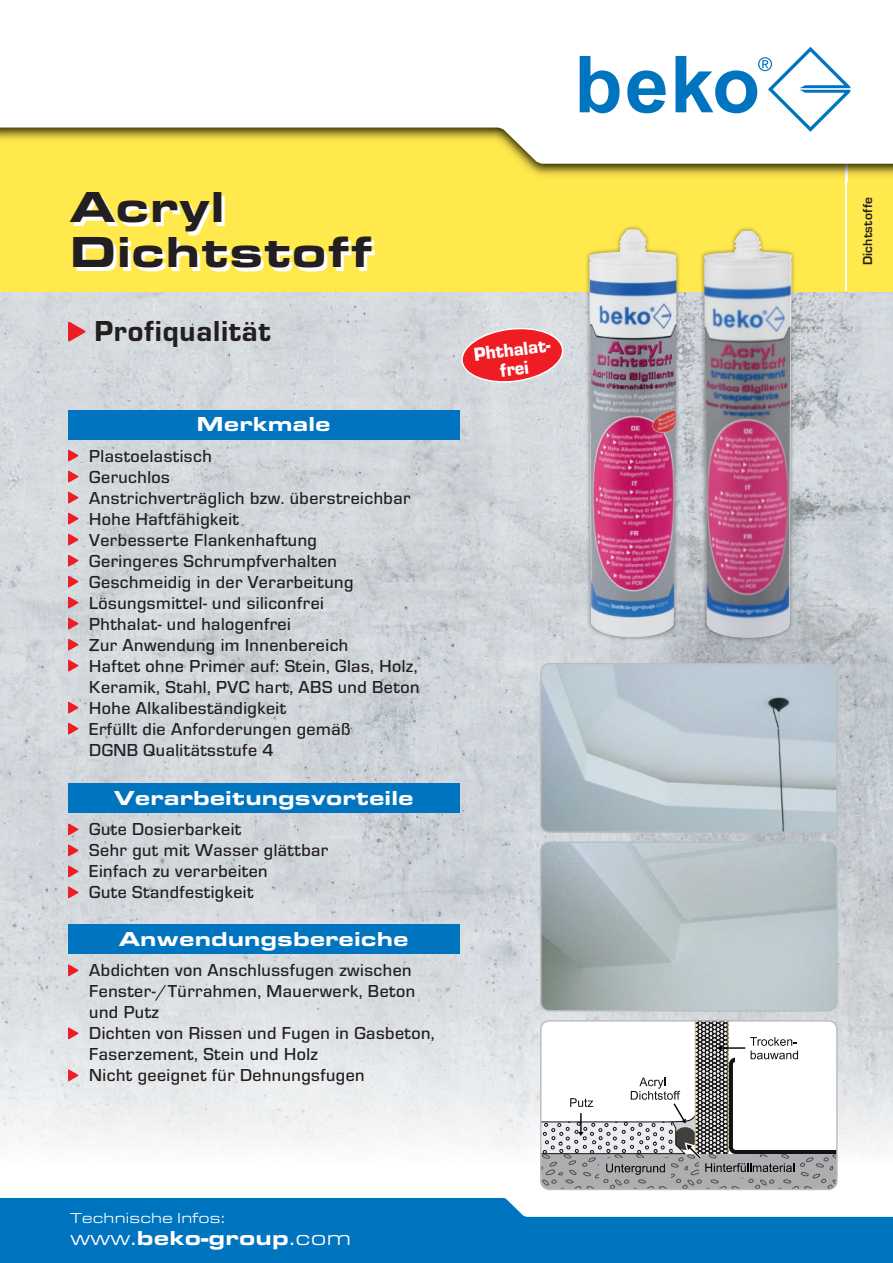
<style>
.page{position:relative;width:893px;height:1263px;background:#fff}
.page>*{position:absolute;margin:0;border:0;box-sizing:border-box;transform-origin:0 0}
.t1{font:900 expanded 45px/45px "Eurostile TOT";color:#231f20}
.t2{font:30px "Eurostile TOT Hea";letter-spacing:.025em;color:#231f20}
.t3{font:900 expanded 21px "Eurostile TOT";color:#fff}
.t4{font:900 19.5px/19.5px "Eurostile TOT";color:#fff;text-align:center;scale:.95 1}
.t5{font:500 18px/21px "Eurostile TOT";letter-spacing:.025em;color:#231f20}
.t6{font:expanded 15px "Eurostile TOT";letter-spacing:.01em;color:#fff}
.t7{font:700 13.5px "Eurostile TOT";letter-spacing:.025em;color:#231f20}
.s1{font-weight:400}
</style>
<div class="page">
<img style="left:0;top:291px;width:893px;height:900px">
<div style="left:0;top:0;width:893px;height:291px;background:#ffe94d"></div>
<hr style="left:845px;top:147px;width:2px;height:144px;background:#fff">
<img style="left:524px;top:164px;width:369px;height:17px">
<img style="left:845px;top:164px;width:2px;height:17px">
<svg style="left:0;top:0;width:893px;height:164px;background:#faf7e2"></svg>
<svg style="left:580px;top:56px;width:40px;height:57px;background:#72b2db"></svg>
<svg style="left:627px;top:70px;width:39px;height:43px;background:#63aad7"></svg>
<svg style="left:675px;top:47px;width:175px;height:85px;background:#c6dff0"></svg>
<svg style="left:0;top:1198px;width:893px;height:65px;background:#1f85c5"></svg>
<div style="left:68px;top:924px;width:391px;height:30px;background:#0074be"></div>
<svg style="left:68px;top:964px;width:10px;height:12px"></svg>
<svg style="left:68px;top:1027px;width:10px;height:12px"></svg>
<svg style="left:68px;top:1069px;width:10px;height:12px"></svg>
<div style="left:68px;top:410px;width:391px;height:29px;background:#0074be"></div>
<svg style="left:68px;top:450px;width:10px;height:11px"></svg>
<svg style="left:68px;top:471px;width:10px;height:11px"></svg>
<svg style="left:68px;top:492px;width:10px;height:11px"></svg>
<svg style="left:68px;top:513px;width:10px;height:11px"></svg>
<svg style="left:68px;top:534px;width:10px;height:11px"></svg>
<svg style="left:68px;top:555px;width:10px;height:11px"></svg>
<svg style="left:68px;top:576px;width:10px;height:11px"></svg>
<svg style="left:68px;top:597px;width:10px;height:11px"></svg>
<svg style="left:68px;top:618px;width:10px;height:11px"></svg>
<svg style="left:68px;top:639px;width:10px;height:11px"></svg>
<svg style="left:68px;top:660px;width:10px;height:11px"></svg>
<svg style="left:68px;top:702px;width:10px;height:11px"></svg>
<svg style="left:68px;top:723px;width:10px;height:11px"></svg>
<div style="left:68px;top:783px;width:391px;height:30px;background:#0074be"></div>
<svg style="left:68px;top:823px;width:10px;height:12px"></svg>
<svg style="left:68px;top:844px;width:10px;height:12px"></svg>
<svg style="left:68px;top:865px;width:10px;height:12px"></svg>
<svg style="left:68px;top:886px;width:10px;height:12px"></svg>
<svg style="left:68px;top:322px;width:17px;height:19px"></svg>
<img style="left:541px;top:664px;width:296px;height:168px">
<div style="left:540px;top:663px;width:298px;height:170px;border:2px solid #bcbdc0;border-radius:9px"></div>
<img style="left:541px;top:842px;width:296px;height:169px">
<div style="left:540px;top:841px;width:298px;height:170px;border:2px solid #bcbdc0;border-radius:9px"></div>
<svg style="left:541px;top:1021px;width:296px;height:168px"></svg>
<div style="left:540px;top:1020px;width:298px;height:170px;border:2px solid #bcbdc0;border-radius:9px"></div>
<svg style="left:460px;top:326px;width:104px;height:59px;background:#e76267"></svg>
<div style="left:585px;top:225px;width:96px;height:417px;background:#231f20;opacity:.5"></div>
<img style="left:589px;top:229px;width:88px;height:412px">
<div style="left:700px;top:226px;width:96px;height:416px;background:#231f20;opacity:.5"></div>
<img style="left:703px;top:231px;width:89px;height:412px">
<h1 class="t1" style="left:70px;top:185px;width:305px">Acryl<br>Dichtstoff</h1>
<h2 class="t2" style="left:94px;top:315px;width:178px">Profiqualität</h2>
<p class="t3" style="left:197px;top:412px;width:136px">Merkmale</p>
<p class="t5" style="left:89px;top:445px;width:332px">Plastoelastisch<br>Geruchlos<br>Anstrichverträglich bzw. überstreichbar<br>Hohe Haftfähigkeit<br>Verbesserte Flankenhaftung<br>Geringeres Schrumpfverhalten<br>Geschmeidig in der Verarbeitung<br>Lösungsmittel- und siliconfrei<br>Phthalat- und halogenfrei<br>Zur Anwendung im Innenbereich<br>Haftet ohne Primer auf: Stein, Glas, Holz,<br>Keramik, Stahl, PVC hart, ABS und Beton<br>Hohe Alkalibeständigkeit<br>Erfüllt die Anforderungen gemäß<br>DGNB Qualitätsstufe 4</p>
<p class="t3" style="left:114px;top:786px;width:301px">Verarbeitungsvorteile</p>
<p class="t5" style="left:89px;top:819px;width:241px">Gute Dosierbarkeit<br>Sehr gut mit Wasser glättbar<br>Einfach zu verarbeiten<br>Gute Standfestigkeit</p>
<p class="t3" style="left:119px;top:926px;width:291px">Anwendungsbereiche</p>
<p class="t5" style="left:89px;top:960px;width:347px">Abdichten von Anschlussfugen zwischen<br>Fenster-/Türrahmen, Mauerwerk, Beton und Putz<br>Dichten von Rissen und Fugen in Gasbeton,<br>Faserzement, Stein und Holz<br>Nicht geeignet für Dehnungsfugen</p>
<p class="t4" style="left:473px;top:345px;width:88px;rotate:-7deg">Phthalat&shy;frei</p>
<p class="t6" style="left:70px;top:1210px;width:156px">Technische Infos:</p>
<p class="t3" style="left:70px;top:1226px;width:282px"><span class="s1">www.</span>beko-group<span class="s1">.com</span></p>
<p class="t7" style="left:860px;top:265px;width:70px;rotate:-90deg">Dichtstoffe</p>
</div>
